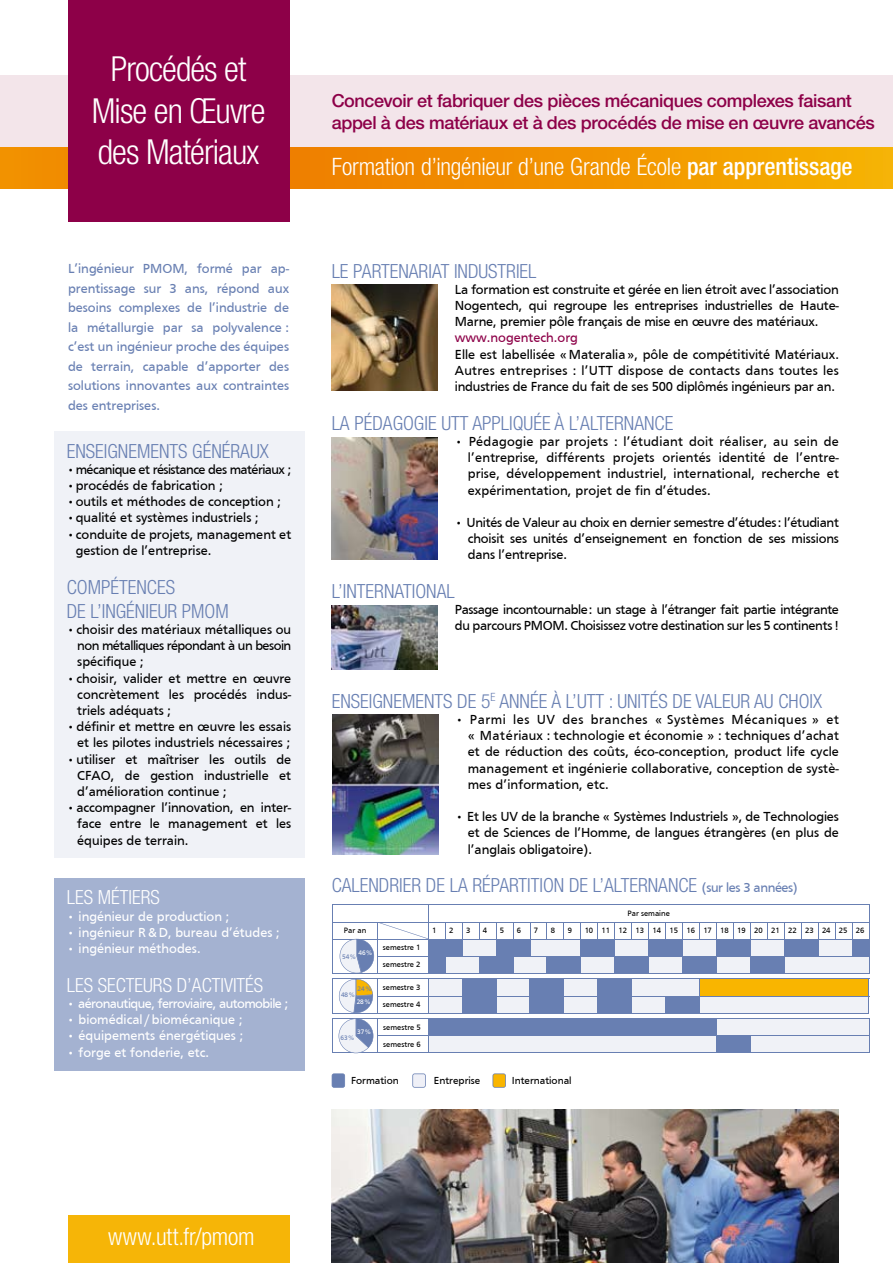
<style>
.page{position:relative;width:893px;height:1263px;background:#fff}
.page>*{position:absolute;margin:0;border:0;box-sizing:border-box;transform-origin:0 0}
.t1{font:300 condensed 34.5px/41.4px "Helvetica Neue LT Std";letter-spacing:-.025em;color:#fff;text-align:center}
.t2{font:300 condensed 24px "Helvetica Neue LT Std";letter-spacing:-.01em;color:#fff}
.t3{font:300 condensed 24px "Helvetica Neue LT Std";letter-spacing:.01em;color:#fff}
.t4{font:300 condensed 19.5px/23.4px "Helvetica Neue LT Std";color:#687fb2}
.t5{font:300 condensed 19.5px "Helvetica Neue LT Std";color:#fff}
.t6{font:500 18px/21.6px "Helvetica Neue LT Std";letter-spacing:-.02em;color:#8d0048}
.t7{font:13.5px/16.2px "Frutiger";color:#000;text-align:justify}
.t8{font:13.5px/19.5px "Frutiger";color:#687fb2;text-align:justify}
.t9{font:13.5px "Frutiger";color:#fff}
.t10{font:13.5px/16.2px "Frutiger";letter-spacing:-.03em;color:#000}
.t11{font:13.5px "Frutiger";letter-spacing:-.04em;color:#fff}
.t12{font:13.5px "Frutiger";letter-spacing:-.04em;color:#000}
.t13{font:13.5px "Frutiger";color:#8d0048}
.t14{font:10.5px "Frutiger";color:#000}
.t15{font:7.95px/17px "Frutiger";color:#000}
.t16{font:6.75px "Frutiger";color:#687fb2}
.t17{font:6.75px "Frutiger";color:#fff}
.s1{font-weight:500}
.s2{font-family:"Frutiger";font-weight:400;font-stretch:normal;font-size:13.5px}
</style>
<div class="page">
<svg style="left:332px;top:1073px;width:13px;height:15px"></svg>
<svg style="left:493px;top:1073px;width:13px;height:15px"></svg>
<svg style="left:412px;top:1073px;width:14px;height:15px"></svg>
<div style="left:0;top:76px;width:893px;height:72px;background:#f3e5ea"></div>
<svg style="left:0;top:148px;width:893px;height:41px;background:#f29500"></svg>
<div style="left:68px;top:0;width:221px;height:221px;background:#8d0048"></div>
<div style="left:54px;top:431px;width:250px;height:426px;background:#f0f2f7"></div>
<div style="left:54px;top:878px;width:250px;height:192px;background:#a4b2d1"></div>
<div style="left:68px;top:1215px;width:221px;height:48px;background:#f6b507"></div>
<svg style="left:332px;top:905px;width:538px;height:149px"></svg>
<img style="left:332px;top:714px;width:107px;height:141px">
<img style="left:332px;top:284px;width:106px;height:106px">
<img style="left:332px;top:438px;width:106px;height:121px">
<img style="left:332px;top:605px;width:106px;height:64px">
<img style="left:332px;top:1110px;width:507px;height:153px">
<h1 class="t1" style="left:92px;top:48px;width:175px">PROCÉDÉS ET<br>MISE EN ŒUVRE<br>DES MATÉRIAUX</h1>
<p class="t8" style="left:68px;top:259px;width:223px">L’ingénieur pMoM, formé par ap&shy;prentissage sur 3 ans, répond aux besoins complexes de l’industrie de la métallurgie par sa polyvalence : c’est un ingénieur proche des équipes de terrain, capable d’apporter des solutions innovantes aux contraintes des entreprises.</p>
<h3 class="t4" style="left:67px;top:439px;width:204px">ENSEIGNEMENTS GÉNÉRAUX</h3>
<p class="t12" style="left:67px;top:462px;width:226px">• mécanique et résistance des matériaux ;</p>
<p class="t7" style="left:67px;top:477px;width:158px">• procédés de fabrication ;</p>
<p class="t7" style="left:67px;top:493px;width:216px">• outils et méthodes de conception ;</p>
<p class="t7" style="left:67px;top:510px;width:194px">• qualité et systèmes industriels ;</p>
<p class="t7" style="left:76px;top:526px;width:217px;text-indent:-9px">• conduite de projets, management et gestion de l’entreprise.</p>
<h3 class="t4" style="left:67px;top:576px;width:164px">COMPÉTENCES<br>DE L’INGÉNIEUR PMOM</h3>
<p class="t7" style="left:77px;top:621px;width:215px;text-indent:-10px">• choisir des matériaux métalliques ou non métalliques répondant à un besoin spécifique ;</p>
<p class="t7" style="left:77px;top:670px;width:216px;text-indent:-10px">• choisir, valider et mettre en œuvre concrètement les procédés indus&shy;triels adéquats ;</p>
<p class="t7" style="left:67px;top:718px;width:226px;text-align:right">• définir et mettre en œuvre les essais et les pilotes industriels nécessaires ;</p>
<p class="t7" style="left:77px;top:751px;width:216px;text-indent:-10px">• utiliser et maîtriser les outils de CFAo, de gestion industrielle et d’amélioration continue ;</p>
<p class="t7" style="left:77px;top:799px;width:216px;text-indent:-10px">• accompagner l’innovation, en inter&shy;face entre le management et les équipes de terrain.</p>
<h3 class="t5" style="left:67px;top:886px;width:95px">LES MÉTIERS</h3>
<p class="t9" style="left:67px;top:908px;width:164px">• ingénieur de production ;</p>
<p class="t9" style="left:67px;top:925px;width:215px">• ingénieur R &amp; D, bureau d’études ;</p>
<p class="t9" style="left:67px;top:941px;width:135px">• ingénieur méthodes.</p>
<h3 class="t5" style="left:67px;top:974px;width:198px">LES SECTEURS D’ACTIVITÉS</h3>
<p class="t11" style="left:67px;top:996px;width:223px">• aéronautique, ferroviaire, automobile ;</p>
<p class="t9" style="left:67px;top:1012px;width:177px">• biomédical / biomécanique ;</p>
<p class="t9" style="left:67px;top:1028px;width:178px">• équipements énergétiques ;</p>
<p class="t9" style="left:67px;top:1044px;width:144px">• forge et fonderie, etc.</p>
<h3 class="t6" style="left:332px;top:90px;width:545px">Concevoir et fabriquer des pièces mécaniques complexes faisant appel à des matériaux et à des procédés de mise en œuvre avancés</h3>
<h2 class="t2" style="left:332px;top:153px;width:523px">FORMATION D’INGÉNIEUR D’UNE GRANDE ÉCOLE <span class="s1">par apprentissage</span></h2>
<h3 class="t4" style="left:332px;top:259px;width:206px">LE PARTENARIAT INDUSTRIEL</h3>
<p class="t7" style="left:455px;top:281px;width:386px">La formation est construite et gérée en lien étroit avec l’association Nogentech, qui regroupe les entreprises industrielles de Haute-Marne, premier pôle français de mise en œuvre des matériaux.</p>
<p class="t13" style="left:455px;top:330px;width:124px">www.nogentech.org</p>
<p class="t7" style="left:455px;top:346px;width:386px">elle est labellisée « Materalia », pôle de compétitivité Matériaux.<br>Autres entreprises : l’UTT dispose de contacts dans toutes les industries de France du fait de ses 500 diplômés ingénieurs par an.</p>
<h3 class="t4" style="left:332px;top:411px;width:343px">LA PÉDAGOGIE UTT APPLIQUÉE À L’ALTERNANCE</h3>
<p class="t7" style="left:468px;top:433px;width:373px;text-indent:-13px">• pédagogie par projets : l’étudiant doit réaliser, au sein de l’entreprise, différents projets orientés identité de l’entre&shy;prise, développement industriel, international, recherche et expérimentation, projet de fin d’études.</p>
<p class="t7" style="left:468px;top:514px;width:373px;text-indent:-13px">• Unités de valeur au choix en dernier semestre d’études : l’étudiant choisit ses unités d’enseignement en fonction de ses missions dans l’entreprise.</p>
<h3 class="t4" style="left:332px;top:579px;width:125px">L’INTERNATIONAL</h3>
<p class="t10" style="left:455px;top:601px;width:386px">passage incontournable : un stage à l’étranger fait partie intégrante du parcours pMoM. Choisissez votre destination sur les 5 continents !</p>
<h3 class="t4" style="left:332px;top:689px;width:492px">ENSEIGNEMENTS DE 5<sup>E</sup> ANNÉE À L’UTT : UNITÉS DE VALEUR AU CHOIX</h3>
<p class="t7" style="left:468px;top:711px;width:373px;text-indent:-12px">• parmi les Uv des branches « Systèmes Mécaniques » et « Matériaux : technologie et économie » : techniques d’achat et de réduction des coûts, éco-conception, product life cycle management et ingénierie collaborative, conception de systè&shy;mes d’information, etc.</p>
<p class="t7" style="left:468px;top:808px;width:373px;text-indent:-12px">• et les Uv de la branche « Systèmes Industriels », de Technologies et de Sciences de l’Homme, de langues étrangères (en plus de l’anglais obligatoire).</p>
<h3 class="t4" style="left:332px;top:873px;width:468px">CALENDRIER DE LA RÉPARTITION DE L’ALTERNANCE <span class="s2">(sur les 3 années)</span></h3>
<p class="t15" style="left:627px;top:905px;width:44px">par semaine</p>
<p class="t15" style="left:344px;top:922px;width:24px">par an</p>
<p class="t15" style="left:432px;top:922px;width:6px">1</p>
<p class="t15" style="left:449px;top:922px;width:6px">2</p>
<p class="t15" style="left:466px;top:922px;width:6px">3</p>
<p class="t15" style="left:483px;top:922px;width:6px">4</p>
<p class="t15" style="left:500px;top:922px;width:6px">5</p>
<p class="t15" style="left:517px;top:922px;width:6px">6</p>
<p class="t15" style="left:534px;top:922px;width:6px">7</p>
<p class="t15" style="left:551px;top:922px;width:6px">8</p>
<p class="t15" style="left:568px;top:922px;width:6px">9</p>
<p class="t15" style="left:585px;top:922px;width:281px">10 11 12 13 14 15 16 17 18 19 20 21 22 23 24 25 26</p>
<p class="t15" style="left:383px;top:939px;width:39px">semestre 1 semestre 2</p>
<p class="t15" style="left:383px;top:979px;width:39px">semestre 3 semestre 4</p>
<p class="t15" style="left:383px;top:1019px;width:39px">semestre 5 semestre 6</p>
<p class="t17" style="left:359px;top:949px;width:15px">46 %</p>
<p class="t16" style="left:342px;top:952px;width:15px">54 %</p>
<p class="t16" style="left:341px;top:991px;width:15px">48 %</p>
<p class="t16" style="left:358px;top:985px;width:15px">24 %</p>
<p class="t17" style="left:357px;top:998px;width:15px">28 %</p>
<p class="t17" style="left:357px;top:1027px;width:15px">37 %</p>
<p class="t16" style="left:340px;top:1034px;width:15px">63 %</p>
<p class="t14" style="left:351px;top:1075px;width:49px">Formation</p>
<p class="t14" style="left:434px;top:1075px;width:48px">entreprise</p>
<p class="t14" style="left:512px;top:1075px;width:61px">International</p>
<h2 class="t3" style="left:108px;top:1223px;width:148px">WWW.UTT.FR/PMOM</h2>
</div>
